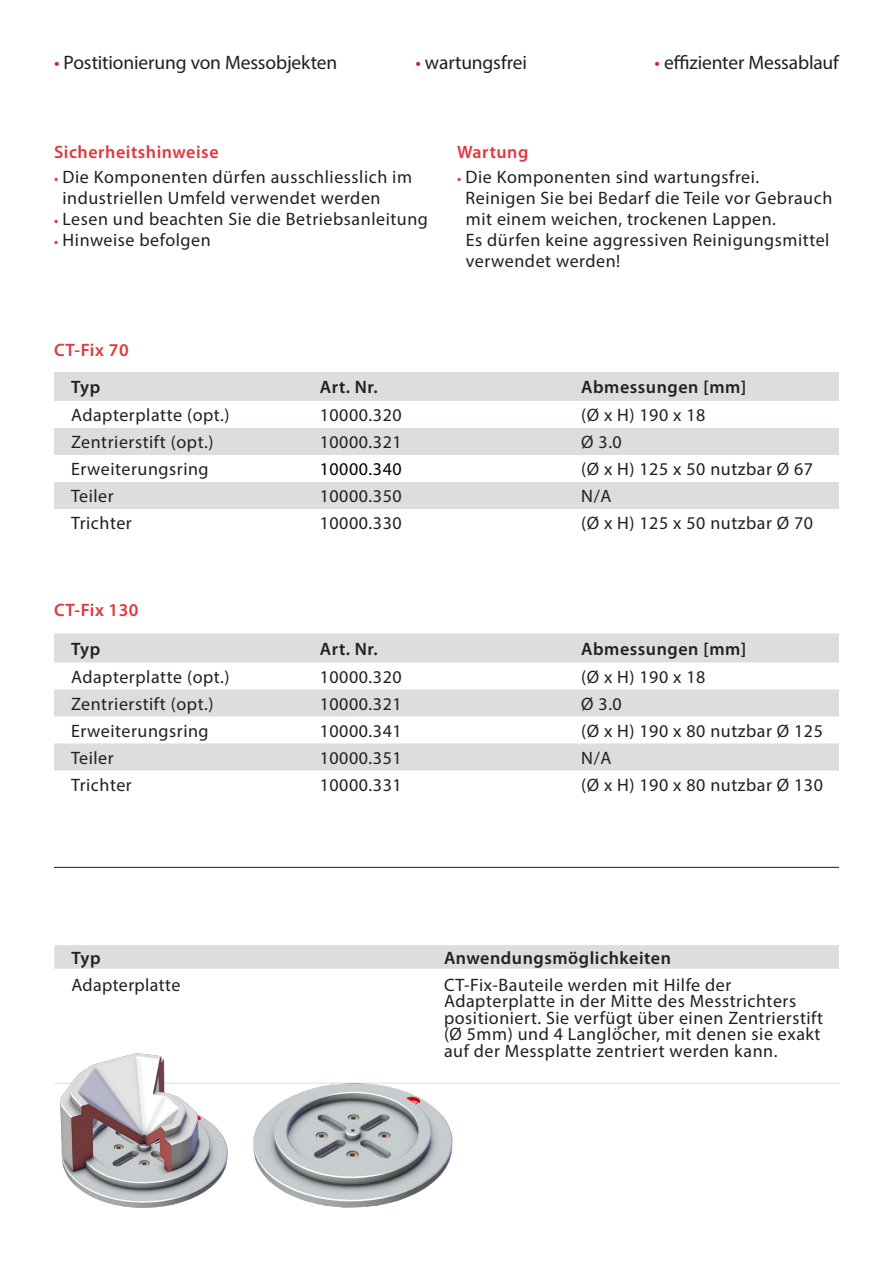
<style>
.page{position:relative;width:893px;height:1263px;background:#fff}
.page>*{position:absolute;margin:0;border:0;box-sizing:border-box;transform-origin:0 0}
.Beschreibung_Aufzählung{font:19.5px "Myriad Pro";letter-spacing:-.005em;color:#231f20}
.technischedaten{font:18px/16.5px "Myriad Pro";letter-spacing:.03em;color:#231f20}
.t1{font:600 18px "Myriad Pro";letter-spacing:.03em;color:#231f20}
.technischedaten_titel{font:600 18px "Myriad Pro";letter-spacing:.03em;color:#e1373d}
.t2{font:18px "Myriad Pro";letter-spacing:.03em;color:#000}
.s1{color:#d1232a}
.s2{font-weight:600;font-size:13.5px;color:#e1373d}
</style>
<div class="page">
<svg style="left:54px;top:372px;width:785px;height:137px;fill:#dcdddf"></svg>
<hr style="left:54px;top:867px;width:785px;height:1px;background:#231f20">
<svg style="left:54px;top:633px;width:785px;height:137px;fill:#dcdddf"></svg>
<div style="left:54px;top:945px;width:785px;height:24px;background:#dcdddf"></div>
<hr style="left:54px;top:1083px;width:390px;height:1px;background:#dcdddf">
<hr style="left:444px;top:1083px;width:395px;height:1px;background:#dcdddf">
<img style="left:54px;top:1053px;width:184px;height:155px">
<img style="left:245px;top:1082px;width:221px;height:126px">
<p class="Beschreibung_Aufzählung" style="left:54px;top:50px;width:285px"><span class="s1">•</span> Postitionierung von Messobjekten</p>
<p class="Beschreibung_Aufzählung" style="left:415px;top:50px;width:113px"><span class="s1">•</span> wartungsfrei</p>
<p class="Beschreibung_Aufzählung" style="left:654px;top:50px;width:186px"><span class="s1">•</span> effizienter Messablauf</p>
<p class="technischedaten_titel" style="left:54px;top:141px;width:166px">Sicherheitshinweise</p>
<p class="technischedaten" style="left:62px;top:167px;width:351px;line-height:21px;text-indent:-8px"><span class="s2">•</span> Die Komponenten dürfen ausschliesslich im industriellen Umfeld verwendet werden</p>
<p class="technischedaten" style="left:54px;top:211px;width:375px"><span class="s2">•</span> Lesen und beachten Sie die Betriebsanleitung</p>
<p class="technischedaten" style="left:54px;top:232px;width:158px"><span class="s2">•</span> Hinweise befolgen</p>
<p class="technischedaten_titel" style="left:54px;top:338px;width:76px">CT-Fix 70</p>
<p class="technischedaten_titel" style="left:457px;top:141px;width:73px">Wartung</p>
<p class="technischedaten" style="left:466px;top:167px;width:368px;line-height:21px;text-indent:-8px"><span class="s2">•</span> Die Komponenten sind wartungsfrei.<br>Reinigen Sie bei Bedarf die Teile vor Gebrauch</p>
<p class="technischedaten" style="left:466px;top:211px;width:312px">mit einem weichen, trockenen Lappen.</p>
<p class="technischedaten" style="left:466px;top:232px;width:365px">Es dürfen keine aggressiven Reinigungsmittel</p>
<p class="technischedaten" style="left:466px;top:253px;width:156px">verwendet werden!</p>
<p class="t1" style="left:71px;top:376px;width:31px">Typ</p>
<p class="t1" style="left:320px;top:376px;width:60px">Art. Nr.</p>
<p class="t1" style="left:581px;top:376px;width:167px">Abmessungen [mm]</p>
<p class="technischedaten" style="left:71px;top:407px;width:160px">Adapterplatte (opt.)</p>
<p class="technischedaten" style="left:320px;top:407px;width:83px">10000.320</p>
<p class="technischedaten" style="left:581px;top:407px;width:126px">(Ø x H) 190 x 18</p>
<p class="technischedaten" style="left:71px;top:434px;width:144px">Zentrierstift (opt.)</p>
<p class="technischedaten" style="left:320px;top:434px;width:83px">10000.321</p>
<p class="technischedaten" style="left:581px;top:434px;width:42px">Ø 3.0</p>
<p class="technischedaten" style="left:71px;top:461px;width:139px">Erweiterungsring</p>
<p class="t2" style="left:320px;top:458px;width:83px">10000.340</p>
<p class="technischedaten" style="left:581px;top:461px;width:233px">(Ø x H) 125 x 50 nutzbar Ø 67</p>
<p class="technischedaten" style="left:71px;top:488px;width:44px">Teiler</p>
<p class="technischedaten" style="left:320px;top:488px;width:83px">10000.350</p>
<p class="technischedaten" style="left:581px;top:488px;width:32px">N/A</p>
<p class="technischedaten" style="left:71px;top:515px;width:62px">Trichter</p>
<p class="technischedaten" style="left:320px;top:515px;width:83px">10000.330</p>
<p class="technischedaten" style="left:581px;top:515px;width:233px">(Ø x H) 125 x 50 nutzbar Ø 70</p>
<p class="technischedaten_titel" style="left:54px;top:598px;width:86px">CT-Fix 130</p>
<p class="t1" style="left:71px;top:637px;width:31px">Typ</p>
<p class="t1" style="left:320px;top:637px;width:60px">Art. Nr.</p>
<p class="t1" style="left:581px;top:637px;width:167px">Abmessungen [mm]</p>
<p class="technischedaten" style="left:71px;top:668px;width:160px">Adapterplatte (opt.)</p>
<p class="technischedaten" style="left:320px;top:668px;width:83px">10000.320</p>
<p class="technischedaten" style="left:581px;top:668px;width:126px">(Ø x H) 190 x 18</p>
<p class="technischedaten" style="left:71px;top:695px;width:144px">Zentrierstift (opt.)</p>
<p class="technischedaten" style="left:320px;top:695px;width:83px">10000.321</p>
<p class="technischedaten" style="left:581px;top:695px;width:42px">Ø 3.0</p>
<p class="technischedaten" style="left:71px;top:722px;width:139px">Erweiterungsring</p>
<p class="technischedaten" style="left:320px;top:722px;width:83px">10000.341</p>
<p class="technischedaten" style="left:581px;top:722px;width:243px">(Ø x H) 190 x 80 nutzbar Ø 125</p>
<p class="technischedaten" style="left:71px;top:749px;width:44px">Teiler</p>
<p class="technischedaten" style="left:320px;top:749px;width:83px">10000.351</p>
<p class="technischedaten" style="left:581px;top:749px;width:32px">N/A</p>
<p class="technischedaten" style="left:71px;top:776px;width:62px">Trichter</p>
<p class="technischedaten" style="left:320px;top:776px;width:83px">10000.331</p>
<p class="technischedaten" style="left:581px;top:776px;width:243px">(Ø x H) 190 x 80 nutzbar Ø 130</p>
<p class="t1" style="left:71px;top:946px;width:31px">Typ</p>
<p class="t1" style="left:444px;top:946px;width:228px">Anwendungsmöglichkeiten</p>
<p class="technischedaten" style="left:71px;top:976px;width:110px">Adapterplatte</p>
<p class="technischedaten" style="left:444px;top:976px;width:381px">CT-Fix-Bauteile werden mit Hilfe der Adapterplatte in der Mitte des Messtrichters positioniert. Sie verfügt über einen Zentrierstift (Ø 5mm) und 4 Langlöcher, mit denen sie exakt auf der Messplatte zentriert werden kann.</p>
</div>
